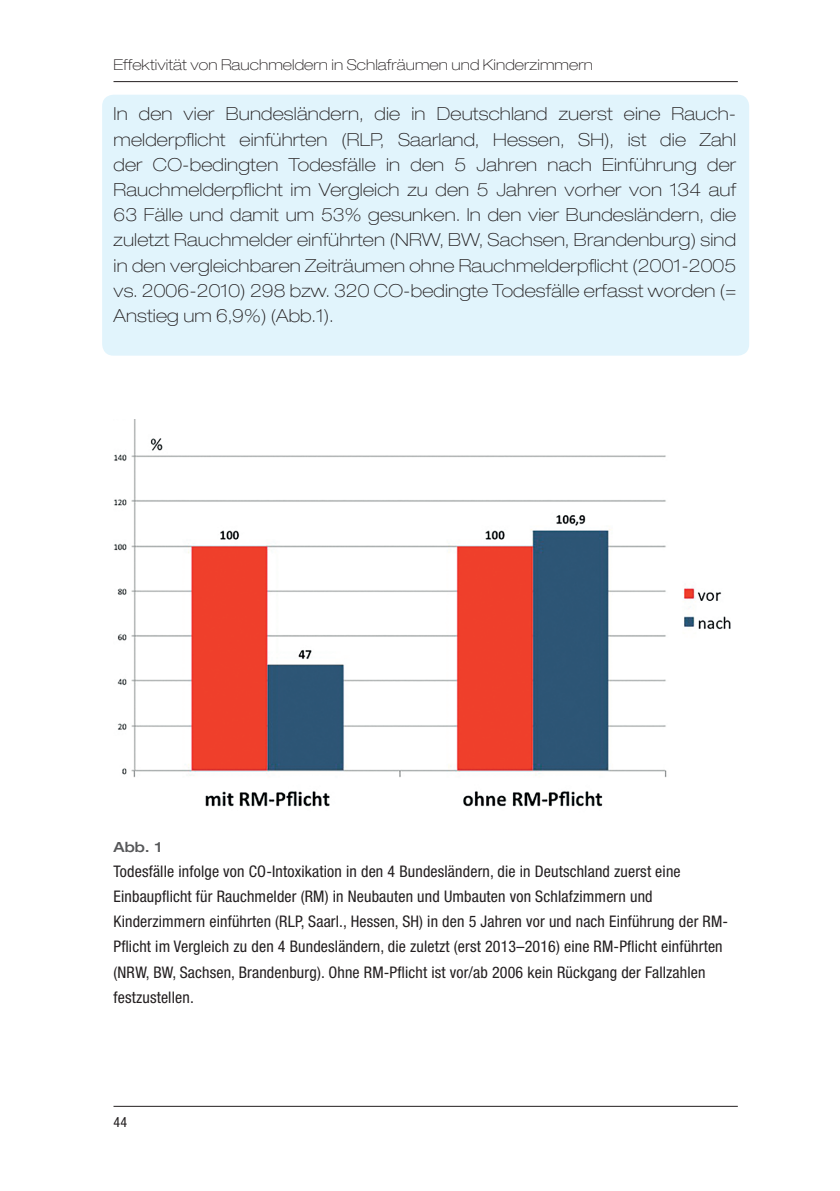
<style>
.page{position:relative;width:840px;height:1191px;background:#fff}
.page>*{position:absolute;margin:0;border:0;box-sizing:border-box;transform-origin:0 0}
.t1{font:100 expanded 18px/25.2px "Helvetica Neue LT Pro";letter-spacing:.01em;color:#231f20}
.t2{font:condensed 16px/25.2px "Helvetica Neue LT Std";letter-spacing:.01em;color:#231f20}
.t3{font:100 expanded 15px "Helvetica Neue LT Pro";letter-spacing:.005em;color:#231f20}
.t4{font:500 expanded 14px "Helvetica Neue LT Pro";color:#57585a}
.t5{font:condensed 14px "Helvetica Neue LT Std";color:#231f20}
</style>
<div class="page">
<hr style="left:113px;top:1106px;width:624px;height:1px;background:#231f20">
<hr style="left:113px;top:81px;width:624px;height:1px;background:#231f20">
<div style="left:102px;top:95px;width:646px;height:261px;background:#e1f4fc;border-radius:11px"></div>
<img style="left:114px;top:419px;width:617px;height:388px">
<p class="t3" style="left:113px;top:55px;width:480px">Effektivität von Rauchmeldern in Schlafräumen und Kinderzimmern</p>
<p class="t1" style="left:113px;top:101px;width:624px">In den vier Bundesländern, die in Deutschland zuerst eine Rauch&shy;melderpflicht einführten (RLP, Saarland, Hessen, SH), ist die Zahl der CO-bedingten Todesfälle in den 5 Jahren nach Einführung der Rauchmelderpflicht im Vergleich zu den 5 Jahren vorher von 134 auf 63 Fälle und damit um 53% gesunken. In den vier Bundesländern, die zuletzt Rauchmelder einführten (NRW, BW, Sachsen, Brandenburg) sind in den vergleichbaren Zeiträumen ohne Rauchmelderpflicht (2001-2005 vs. 2006-2010) 298 bzw. 320 CO-bedingte Todesfälle erfasst worden (= Anstieg um 6,9%) (Abb.1).</p>
<p class="t4" style="left:113px;top:837px;width:50px">Abb. 1</p>
<p class="t2" style="left:113px;top:858px;width:615px">Todesfälle infolge von CO-Intoxikation in den 4 Bundesländern, die in Deutschland zuerst eine Einbaupflicht für Rauchmelder (RM) in Neubauten und Umbauten von Schlafzimmern und Kinderzimmern einführten (RLP, Saarl., Hessen, SH) in den 5 Jahren vor und nach Einführung der RM-Pflicht im Vergleich zu den 4 Bundesländern, die zuletzt (erst 2013–2016) eine RM-Pflicht einführten (NRW, BW, Sachsen, Brandenburg). Ohne RM-Pflicht ist vor/ab 2006 kein Rückgang der Fallzahlen festzustellen.</p>
<p class="t5" style="left:113px;top:1113px;width:15px">44</p>
</div>
